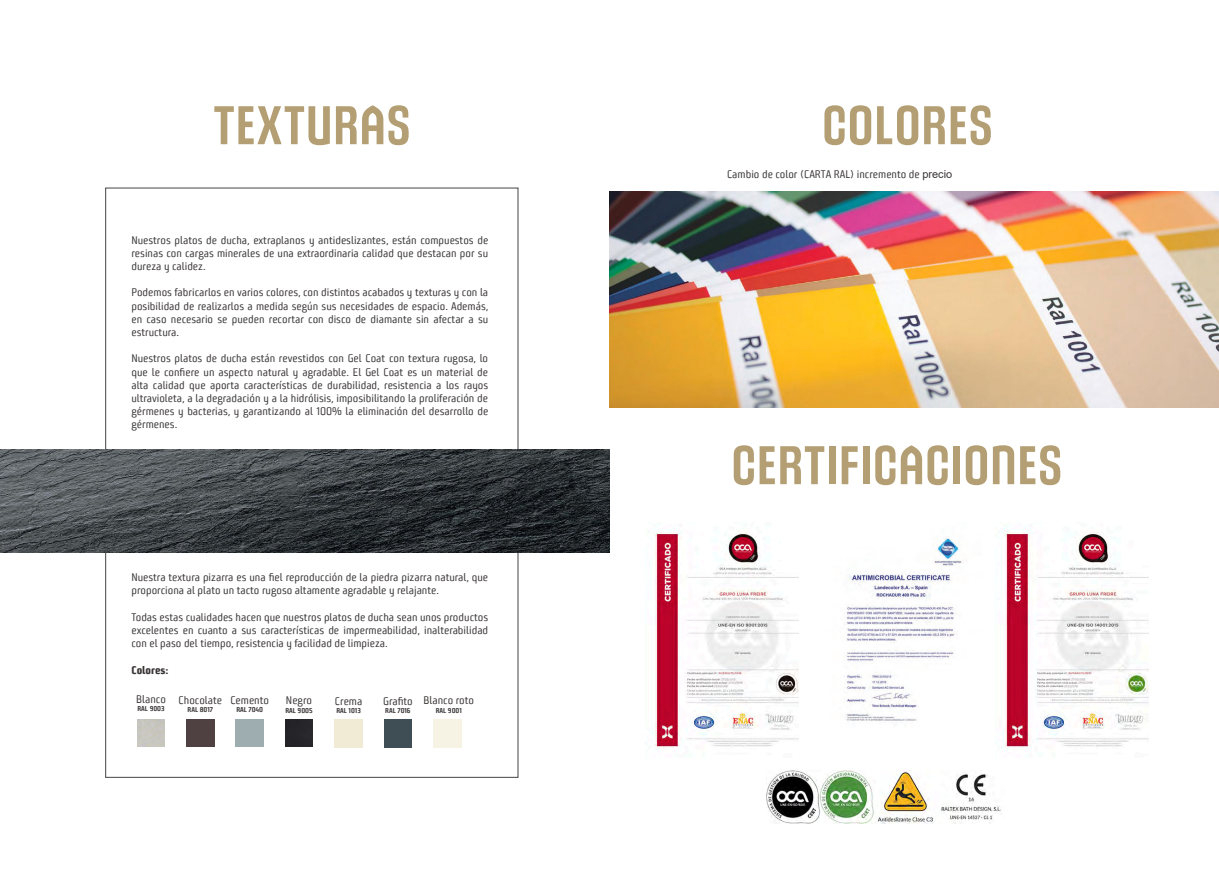
<style>
.page{position:relative;width:1219px;height:871px;background:#fff}
.page>*{position:absolute;margin:0;border:0;box-sizing:border-box;transform-origin:0 0}
.t1{font:700 55px "Maqui Rg";letter-spacing:.03em;color:#b49f74}
.t2{font:11px/13.2px "Bunuelo Clean Pro";color:#393535;text-align:justify}
.t3{font:800 11px "Bunuelo Clean Pro";color:#393535}
.t4{font:700 7px "Bunuelo Clean Pro";color:#393535}
.s1{font-family:"Arial"}
</style>
<div class="page">
<img style="left:609px;top:191px;width:610px;height:216px">
<img style="left:0;top:450px;width:609px;height:102px">
<img style="left:187px;top:719px;width:27px;height:27px">
<img style="left:384px;top:719px;width:28px;height:27px">
<img style="left:285px;top:719px;width:28px;height:27px">
<img style="left:645px;top:525px;width:153px;height:223px">
<img style="left:844px;top:536px;width:119px;height:186px">
<img style="left:995px;top:525px;width:153px;height:223px">
<img style="left:766px;top:770px;width:235px;height:53px">
<h1 class="t1" style="left:214px;top:92px;width:198px">TEXTURAS</h1>
<h1 class="t1" style="left:823px;top:92px;width:171px">COLORES</h1>
<p class="t2" style="left:131px;top:233px;width:358px">Nuestros platos de ducha, extraplanos y antideslizantes, están compuestos de resinas con cargas minerales de una extraordinaria calidad que destacan por su dureza y calidez.</p>
<p class="t2" style="left:131px;top:286px;width:358px">Podemos fabricarlos en varios colores, con distintos acabados y texturas y con la posibilidad de realizarlos a medida según sus necesidades de espacio. Además, en caso necesario se pueden recortar con disco de diamante sin afectar a su estructura.</p>
<p class="t2" style="left:131px;top:352px;width:358px">Nuestros platos de ducha están revestidos con Gel Coat con textura rugosa, lo que le confiere un aspecto natural y agradable. El Gel Coat es un material de alta calidad que aporta características de durabilidad, resistencia a los rayos ultravioleta, a la degradación y a la hidrólisis, imposibilitando la proliferación de gérmenes y bacterias, y garantizando al 100% la eliminación del desarrollo de gérmenes.</p>
<p class="t2" style="left:131px;top:570px;width:358px">Nuestra textura pizarra es una fiel reproducción de la piedra pizarra natural, que proporciona al plato un tacto rugoso altamente agradable y relajante.</p>
<p class="t2" style="left:131px;top:610px;width:358px">Todas estas cualidades hacen que nuestros platos de ducha sean unos productos excelentes en cuanto a sus características de impermeabilidad, inalterabilidad con el paso del tiempo, resistencia y facilidad de limpieza.</p>
<p class="t3" style="left:131px;top:662px;width:39px">Colores:</p>
<p class="t2" style="left:136px;top:692px;width:31px">Blanco</p>
<p class="t4" style="left:138px;top:704px;width:29px">RAL 9003</p>
<p class="t2" style="left:179px;top:693px;width:45px">Chocolate</p>
<p class="t4" style="left:188px;top:705px;width:27px">RAL 8017</p>
<p class="t2" style="left:230px;top:693px;width:40px">Cemento</p>
<p class="t4" style="left:236px;top:705px;width:28px">RAL 7040</p>
<p class="t2" style="left:286px;top:693px;width:28px">Negro</p>
<p class="t4" style="left:285px;top:705px;width:29px">RAL 9005</p>
<p class="t2" style="left:335px;top:694px;width:29px">Crema</p>
<p class="t4" style="left:336px;top:706px;width:26px">RAL 1013</p>
<p class="t2" style="left:383px;top:694px;width:31px">Grafito</p>
<p class="t4" style="left:385px;top:706px;width:27px">RAL 7016</p>
<p class="t2" style="left:423px;top:693px;width:52px">Blanco roto</p>
<p class="t4" style="left:436px;top:705px;width:28px">RAL 9001</p>
<p class="t2" style="left:727px;top:167px;width:227px">Cambio de color (CARTA RAL) incremento de <span class="s1">precio</span></p>
<h1 class="t1" style="left:732px;top:432px;width:331px">CERTIFICACIONES</h1>
</div>
